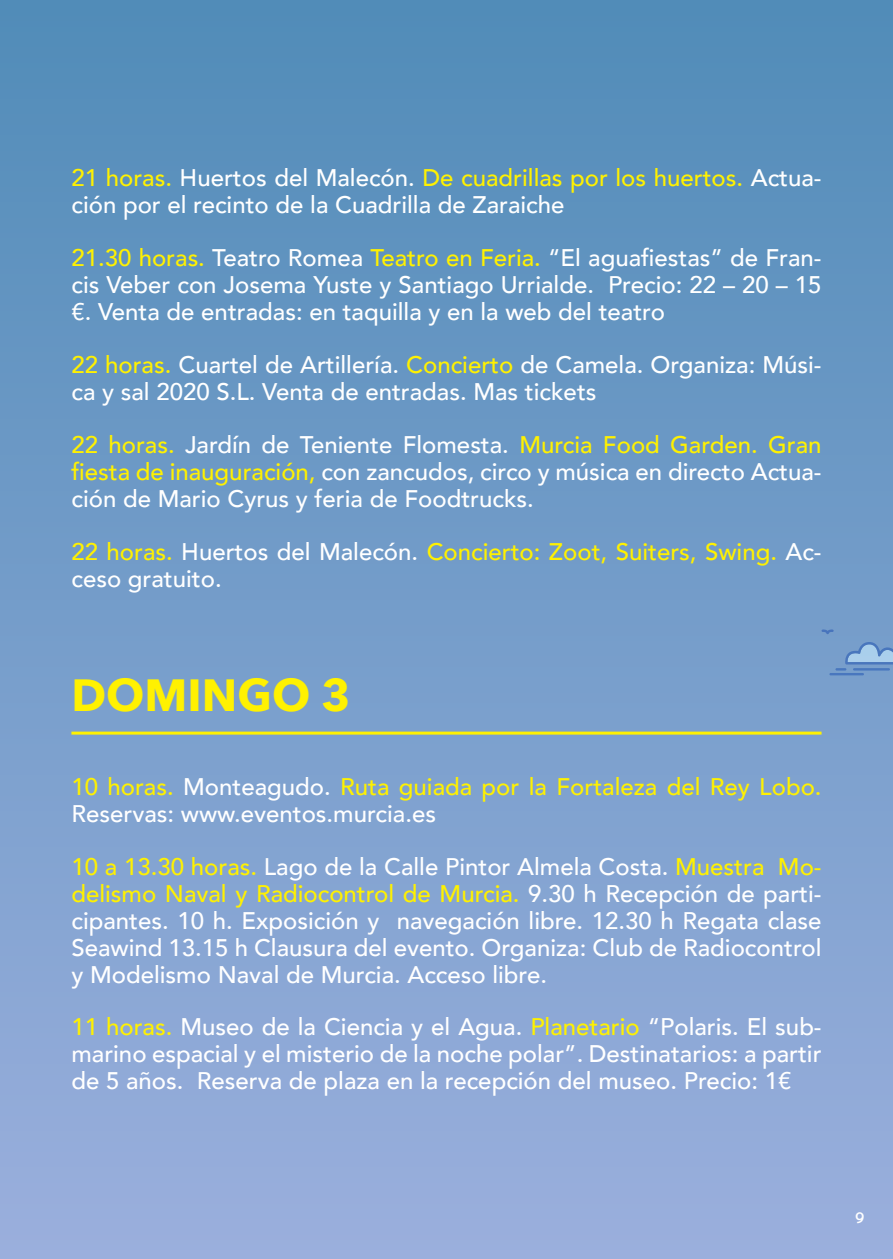
<style>
.page{position:relative;width:893px;height:1259px;background:#fff}
.page>*{position:absolute;margin:0;border:0;box-sizing:border-box;transform-origin:0 0}
.t1{font:700 45px "Avenir Next";color:#fff101}
.t2{font:500 24px/27px "Avenir";color:#fff;text-align:justify}
.t3{font:500 24px/27px "Avenir";color:#fff101}
.t4{font:700 15px "Cherione";color:#fff}
.s1{color:#fff101}
.s2{color:#fff}
</style>
<div class="page">
<div style="left:0;top:0;width:893px;height:1259px;background:linear-gradient(to bottom,#518cb8,#9bafdd)"></div>
<hr style="left:71px;top:731px;width:750px;height:3px;background:#fff101">
<svg style="left:821px;top:629px;width:13px;height:5px"></svg>
<hr style="left:829px;top:673px;width:35px;height:2px;background:#4e4a5c">
<svg style="left:835px;top:642px;width:58px;height:28px;background:#7ca4d2"></svg>
<p class="t2" style="left:71px;top:163px;width:752px"><span class="s1">21 horas.</span> Huertos del Malecón. <span class="s1">De cuadrillas por los huertos.</span> Actua&shy;ción por el recinto de la Cuadrilla de Zaraiche</p>
<p class="t2" style="left:71px;top:243px;width:752px"><span class="s1">21.30 horas.</span> Teatro Romea <span class="s1">Teatro en Feria.</span> “El aguafiestas” de Fran&shy;cis Veber con Josema Yuste y Santiago Urrialde. Precio: 22 – 20 – 15 €. Venta de entradas: en taquilla y en la web del teatro</p>
<p class="t2" style="left:71px;top:350px;width:752px"><span class="s1">22 horas.</span> Cuartel de Artillería. <span class="s1">Concierto</span> de Camela. Organiza: Músi&shy;ca y sal 2020 S.L. Venta de entradas. Mas tickets</p>
<p class="t2" style="left:71px;top:430px;width:752px"><span class="s1">22 horas.</span> Jardín de Teniente Flomesta. <span class="s1">Murcia Food Garden. Gran fiesta de inauguración,</span> con zancudos, circo y música en directo Actua&shy;ción de Mario Cyrus y feria de Foodtrucks.</p>
<p class="t3" style="left:71px;top:536px;width:752px">22 horas. <span class="s2">Huertos del Malecón.</span> Concierto: Zoot, Suiters, Swing. <span class="s2">Ac&shy;ceso gratuito.</span></p>
<p class="t1" style="left:71px;top:657px;width:281px">DOMINGO 3</p>
<p class="t3" style="left:71px;top:771px;width:752px">10 horas. <span class="s2">Monteagudo.</span> Ruta guiada por la Fortaleza del Rey Lobo.<br><span class="s2">Reservas: www.eventos.murcia.es</span></p>
<p class="t2" style="left:71px;top:851px;width:752px"><span class="s1">10 a 13.30 horas.</span> Lago de la Calle Pintor Almela Costa. <span class="s1">Muestra Mo&shy;delismo Naval y Radiocontrol de Murcia.</span> 9.30 h Recepción de parti&shy;cipantes. 10 h. Exposición y navegación libre. 12.30 h Regata clase Seawind 13.15 h Clausura del evento. Organiza: Club de Radiocontrol y Modelismo Naval de Murcia. Acceso libre.</p>
<p class="t2" style="left:71px;top:1012px;width:752px"><span class="s1">11 horas.</span> Museo de la Ciencia y el Agua. <span class="s1">Planetario</span> “Polaris. El sub&shy;marino espacial y el misterio de la noche polar”. Destinatarios: a partir de 5 años. Reserva de plaza en la recepción del museo. Precio: 1€</p>
<p class="t4" style="left:855px;top:1206px;width:12px">9</p>
</div>
